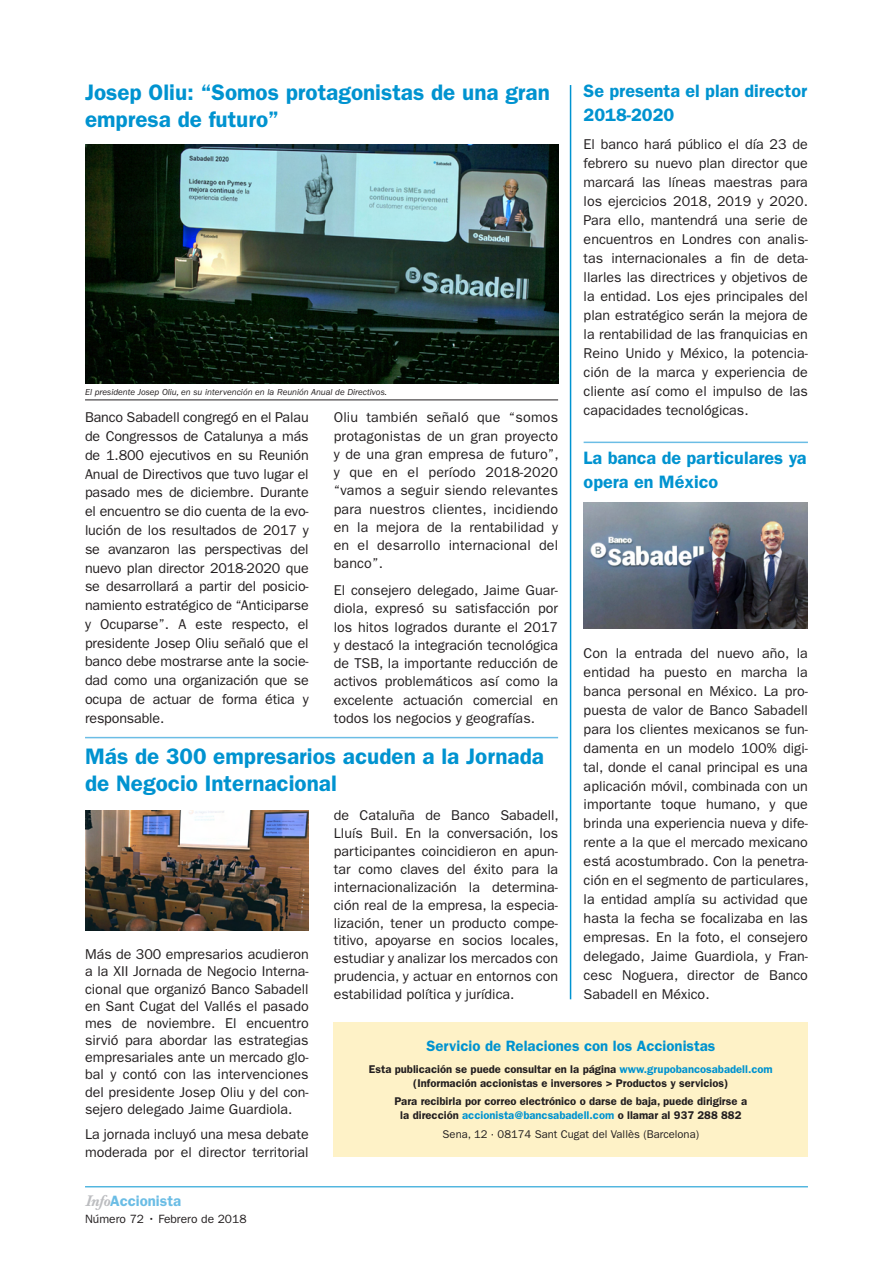
<style>
.page{position:relative;width:893px;height:1263px;background:#fff}
.page>*{position:absolute;margin:0;border:0;box-sizing:border-box;transform-origin:0 0}
.t1{font:600 22.5px/27px "ITC Franklin Gothic Std";color:#0093d0}
.t2{font:600 18px/24.2px "ITC Franklin Gothic Std";color:#0093d0}
.t3{font:600 15px "ITC Franklin Gothic Std";color:#0093d0}
.t4{font:600 15px "ITC Franklin Gothic Std";color:#6bbde5}
.t5{font:14.25px/19px "ITC Franklin Gothic Std";color:#231f20;text-align:justify}
.t6{font:12px "ITC Franklin Gothic Std";color:#231f20}
.t7{font:600 11.25px/13.5px "ITC Franklin Gothic Std";color:#231f20;text-align:center}
.t8{font:11.25px "ITC Franklin Gothic Std";color:#231f20}
.t9{font:italic 9px "ITC Franklin Gothic Std";color:#231f20}
.s1{color:#0093d0}
.s2{font-family:"Baskerville Book Med";font-weight:400;font-style:italic;color:#bcbdc0}
</style>
<div class="page">
<hr style="left:85px;top:1186px;width:723px;height:1px;background:#0093d0">
<hr style="left:85px;top:737px;width:473px;height:1px;background:#6bbde5">
<hr style="left:584px;top:442px;width:224px;height:1px;background:#6bbde5">
<img style="left:584px;top:502px;width:224px;height:126px">
<div style="left:334px;top:1022px;width:474px;height:135px;background:#fef2c7"></div>
<img style="left:85px;top:145px;width:473px;height:239px">
<hr style="left:570px;top:85px;width:1px;height:914px;background:#0093d0">
<hr style="left:85px;top:399px;width:473px;height:1px;background:#231f20">
<img style="left:85px;top:810px;width:224px;height:120px">
<h1 class="t1" style="left:85px;top:81px;width:466px">Josep Oliu: “Somos protagonistas de una gran empresa de futuro”</h1>
<p class="t2" style="left:584px;top:81px;width:225px">Se presenta el plan director<br>2018-2020</p>
<p class="t5" style="left:584px;top:136px;width:226px">El banco hará público el día 23 de febrero su nuevo plan director que marcará las líneas maestras para los ejercicios 2018, 2019 y 2020.<br>Para ello, mantendrá una serie de encuentros en Londres con analis&shy;tas internacionales a fin de deta&shy;llarles las directrices y objetivos de la entidad. Los ejes principales del plan estratégico serán la mejora de la rentabilidad de las franquicias en Reino Unido y México, la potencia&shy;ción de la marca y experiencia de cliente así como el impulso de las capacidades tecnológicas.</p>
<p class="t2" style="left:584px;top:447px;width:225px">La banca de particulares ya opera en México</p>
<p class="t9" style="left:85px;top:389px;width:303px">El presidente Josep Oliu, en su intervención en la Reunión Anual de Directivos.</p>
<p class="t5" style="left:334px;top:409px;width:227px;line-height:18.3px">Oliu también señaló que “somos protagonistas de un gran proyecto y de una gran empresa de futuro”, y que en el período 2018-2020 “vamos a seguir siendo relevantes para nuestros clientes, incidiendo en la mejora de la rentabilidad y en el desarrollo internacional del banco”.</p>
<p class="t5" style="left:334px;top:582px;width:226px;line-height:18.3px">El consejero delegado, Jaime Guar&shy;diola, expresó su satisfacción por los hitos logrados durante el 2017 y destacó la integración tecnológica de TSB, la importante reducción de activos problemáticos así como la excelente actuación comercial en todos los negocios y geografías.</p>
<p class="t5" style="left:85px;top:409px;width:225px">Banco Sabadell congregó en el Palau de Congressos de Catalunya a más de 1.800 ejecutivos en su Reunión Anual de Directivos que tuvo lugar el pasado mes de diciembre. Durante el encuentro se dio cuenta de la evo&shy;lución de los resultados de 2017 y se avanzaron las perspectivas del nuevo plan director 2018-2020 que se desarrollará a partir del posicio&shy;namiento estratégico de “Anticiparse y Ocuparse”. A este respecto, el presidente Josep Oliu señaló que el banco debe mostrarse ante la socie&shy;dad como una organización que se ocupa de actuar de forma ética y responsable.</p>
<p class="t5" style="left:584px;top:644px;width:227px">Con la entrada del nuevo año, la entidad ha puesto en marcha la banca personal en México. La pro&shy;puesta de valor de Banco Sabadell para los clientes mexicanos se fun&shy;damenta en un modelo 100% digi&shy;tal, donde el canal principal es una aplicación móvil, combinada con un importante toque humano, y que brinda una experiencia nueva y dife&shy;rente a la que el mercado mexicano está acostumbrado. Con la penetra&shy;ción en el segmento de particulares, la entidad amplía su actividad que hasta la fecha se focalizaba en las empresas. En la foto, el consejero delegado, Jaime Guardiola, y Fran&shy;cesc Noguera, director de Banco Sabadell en México.</p>
<h1 class="t1" style="left:85px;top:744px;width:460px">Más de 300 empresarios acuden a la Jornada de Negocio Internacional</h1>
<p class="t5" style="left:334px;top:807px;width:227px;line-height:18px">de Cataluña de Banco Sabadell, Lluís Buil. En la conversación, los participantes coincidieron en apun&shy;tar como claves del éxito para la internacionalización la determina&shy;ción real de la empresa, la especia&shy;lización, tener un producto compe&shy;titivo, apoyarse en socios locales, estudiar y analizar los mercados con prudencia, y actuar en entornos con estabilidad política y jurídica.</p>
<p class="t5" style="left:85px;top:947px;width:225px;line-height:17.1px">Más de 300 empresarios acudieron a la XII Jornada de Negocio Interna&shy;cional que organizó Banco Sabadell en Sant Cugat del Vallés el pasado mes de noviembre. El encuentro sirvió para abordar las estrategias empresariales ante un mercado glo&shy;bal y contó con las intervenciones del presidente Josep Oliu y del con&shy;sejero delegado Jaime Guardiola.</p>
<p class="t5" style="left:85px;top:1127px;width:225px;line-height:17.1px">La jornada incluyó una mesa debate moderada por el director territorial</p>
<p class="t3" style="left:426px;top:1041px;width:291px">Servicio de Relaciones con los Accionistas</p>
<p class="t7" style="left:369px;top:1064px;width:405px">Esta publicación se puede consultar en la página <span class="s1">www.grupobancosabadell.com </span>(Información accionistas e inversores &gt; Productos y servicios)</p>
<p class="t7" style="left:395px;top:1096px;width:354px">Para recibirla por correo electrónico o darse de baja, puede dirigirse a la dirección <span class="s1">accionista@bancsabadell.com</span> o llamar al 937 288 882</p>
<p class="t8" style="left:443px;top:1129px;width:258px">Sena, 12 · 08174 Sant Cugat del Vallès (Barcelona)</p>
<p class="t4" style="left:85px;top:1195px;width:98px"><span class="s2">Info</span>Accionista</p>
<p class="t6" style="left:85px;top:1214px;width:163px">Número 72 • Febrero de 2018</p>
</div>
